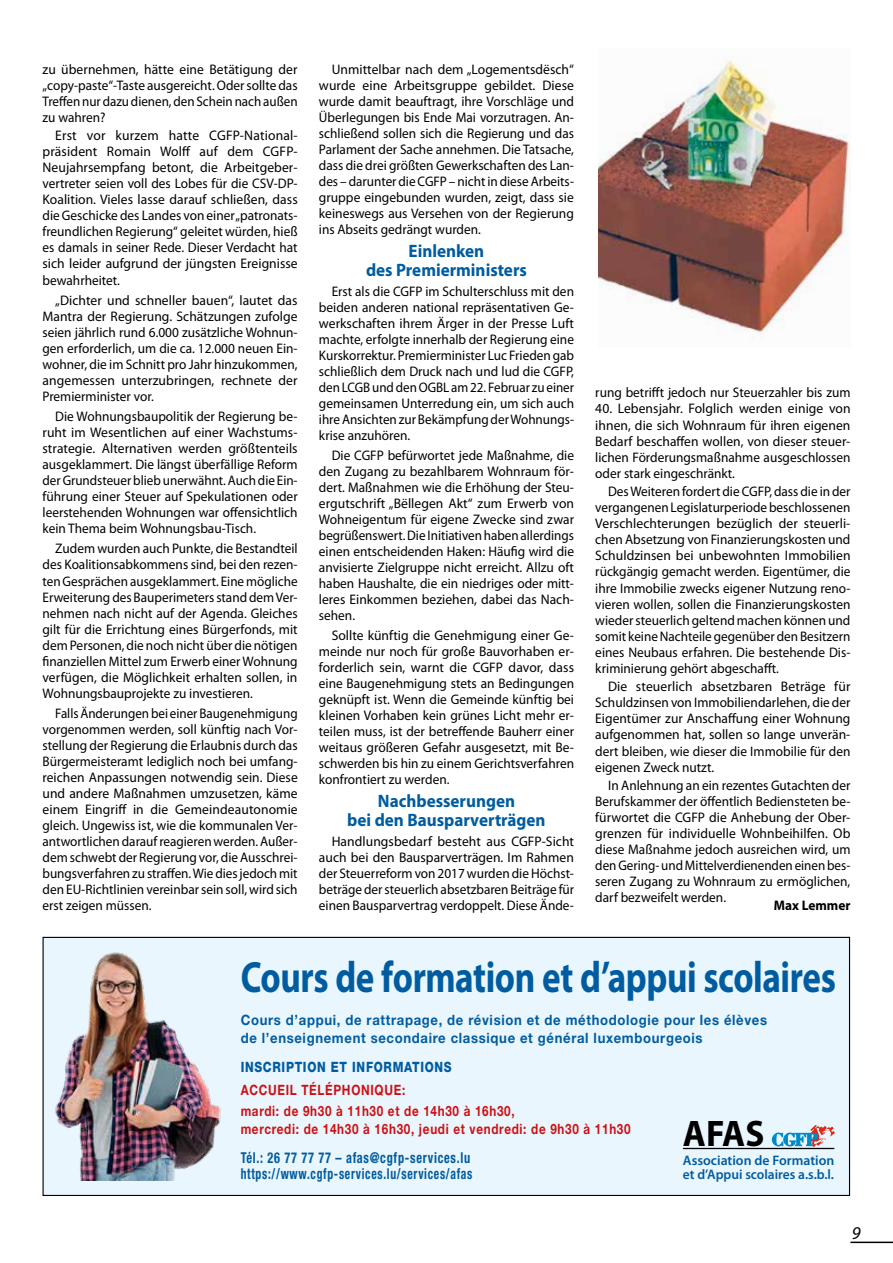
<style>
.page{position:relative;width:893px;height:1263px;background:#fff}
.page>*{position:absolute;margin:0;border:0;box-sizing:border-box;transform-origin:0 0}
.t1{font:700 43.95px "Myriad Pro";letter-spacing:-.015em;color:#005ca0;scale:.8 1}
.t2{font:700 37.05px "Myriad Pro";color:#000;scale:.95 1}
.t3{font:700 18px/18.8px "Myriad Pro";color:#005ca0;text-align:center;scale:.95 1}
.t4{font:italic 18px "Myriad Pro";color:#000}
.t5{font:700 condensed 15px/16.5px "Helvetica Neue LT Std";letter-spacing:.06em;color:#005ca0;scale:.82 1}
.t6{font:700 14.25px/18px "Helvetica Neue LT Std";letter-spacing:.05em;color:#005ca0;scale:.92 1}
.t7{font:700 14.25px/20.7px "Helvetica Neue LT Std";letter-spacing:.06em;color:#cd1013;scale:.82 1}
.t8{font:800 14.25px "Helvetica Neue LT Std";letter-spacing:.06em;color:#005ca0;scale:.82 1}
.t9{font:13.8px/16px "Myriad Pro";color:#000;text-align:justify;scale:.96 1}
.t10{font:13.8px/16px "Myriad Pro";color:#000;text-align:justify}
.t11{font:13.8px/16px "Myriad Pro";color:#000;text-align:justify;scale:.94 1}
.t12{font:600 13.8px/13.8px "Myriad Pro";color:#005ca0}
.t13{font:700 13.8px "Myriad Pro";color:#000;scale:.96 1}
</style>
<div class="page">
<hr style="left:850px;top:1241px;width:43px;height:2px;background:#000">
<img style="left:598px;top:57px;width:252px;height:276px">
<div style="left:43px;top:937px;width:806px;height:258px;background:#eaf6fe"></div>
<img style="left:42px;top:950px;width:179px;height:230px">
<svg style="left:772px;top:1125px;width:63px;height:22px"></svg>
<hr style="left:683px;top:1148px;width:151px;height:1px;background:#000">
<p class="t10" style="left:43px;top:61px;width:257px">zu übernehmen, hätte eine Betätigung der „copy-paste“-Taste ausgereicht. Oder sollte das Treffen nur dazu dienen, den Schein nach außen zu wahren?</p>
<p class="t10" style="left:43px;top:127px;width:257px;text-indent:13px">Erst vor kurzem hatte CGFP-National&shy;präsident Romain Wolff auf dem CGFP-Neujahrsempfang betont, die Arbeitgeber&shy;vertreter seien voll des Lobes für die CSV-DP-Koalition. Vieles lasse darauf schließen, dass die Geschicke des Landes von einer „patronats&shy;freundlichen Regierung“ geleitet würden, hieß es damals in seiner Rede. Dieser Verdacht hat sich leider aufgrund der jüngsten Ereignisse bewahrheitet.</p>
<p class="t10" style="left:43px;top:292px;width:257px;text-indent:13px">„Dichter und schneller bauen“, lautet das Mantra der Regierung. Schätzungen zufolge seien jährlich rund 6.000 zusätzliche Wohnun&shy;gen erforderlich, um die ca. 12.000 neuen Ein&shy;wohner, die im Schnitt pro Jahr hinzukommen, angemessen unterzubringen, rechnete der Premierminister vor.</p>
<p class="t9" style="left:43px;top:408px;width:267px;text-indent:13px">Die Wohnungsbaupolitik der Regierung be&shy;ruht im Wesentlichen auf einer Wachstums&shy;strategie. Alternativen werden größtenteils ausgeklammert. Die längst überfällige Reform der Grundsteuer blieb unerwähnt. Auch die Ein&shy;führung einer Steuer auf Spekulationen oder leerstehenden Wohnungen war offensichtlich kein Thema beim Wohnungsbau-Tisch.</p>
<p class="t9" style="left:43px;top:541px;width:267px;text-indent:13px">Zudem wurden auch Punkte, die Bestandteil des Koalitionsabkommens sind, bei den rezen&shy;ten Gesprächen ausgeklammert. Eine mögliche Erweiterung des Bauperimeters stand dem Ver&shy;nehmen nach nicht auf der Agenda. Gleiches gilt für die Errichtung eines Bürgerfonds, mit dem Personen, die noch nicht über die nötigen finanziellen Mittel zum Erwerb einer Wohnung verfügen, die Möglichkeit erhalten sollen, in Wohnungsbauprojekte zu investieren.</p>
<p class="t11" style="left:43px;top:705px;width:273px;text-indent:13px">Falls Änderungen bei einer Baugenehmigung vorgenommen werden, soll künftig nach Vor&shy;stellung der Regierung die Erlaubnis durch das Bürgermeisteramt lediglich noch bei umfang&shy;reichen Anpassungen notwendig sein. Diese und andere Maßnahmen umzusetzen, käme einem Eingriff in die Gemeindeautonomie gleich. Ungewiss ist, wie die kommunalen Ver&shy;antwortlichen darauf reagieren werden. Außer&shy;dem schwebt der Regierung vor, die Ausschrei&shy;bungsverfahren zu straffen. Wie dies jedoch mit den EU-Richtlinien vereinbar sein soll, wird sich erst zeigen müssen.</p>
<p class="t10" style="left:319px;top:61px;width:257px;text-indent:13px">Unmittelbar nach dem „Logementsdësch“ wurde eine Arbeitsgruppe gebildet. Diese wurde damit beauftragt, ihre Vorschläge und Überlegungen bis Ende Mai vorzutragen. An&shy;schließend sollen sich die Regierung und das Parlament der Sache annehmen. Die Tatsache, dass die drei größten Gewerkschaften des Lan&shy;des – darunter die CGFP – nicht in diese Arbeits&shy;gruppe eingebunden wurden, zeigt, dass sie keineswegs aus Versehen von der Regierung ins Abseits gedrängt wurden.</p>
<h3 class="t3" style="left:366px;top:241px;width:171px">Einlenken<br>des Premierministers</h3>
<p class="t9" style="left:319px;top:283px;width:267px;text-indent:13px">Erst als die CGFP im Schulterschluss mit den beiden anderen national repräsentativen Ge&shy;werkschaften ihrem Ärger in der Presse Luft machte, erfolgte innerhalb der Regierung eine Kurskorrektur. Premierminister Luc Frieden gab schließlich dem Druck nach und lud die CGFP, den LCGB und den OGBL am 22. Februar zu einer gemeinsamen Unterredung ein, um sich auch ihre Ansichten zur Bekämpfung der Wohnungs&shy;krise anzuhören.</p>
<p class="t9" style="left:319px;top:447px;width:267px;text-indent:13px">Die CGFP befürwortet jede Maßnahme, die den Zugang zu bezahlbarem Wohnraum för&shy;dert. Maßnahmen wie die Erhöhung der Steu&shy;ergutschrift „Bëllegen Akt“ zum Erwerb von Wohneigentum für eigene Zwecke sind zwar begrüßenswert. Die Initiativen haben allerdings einen entscheidenden Haken: Häufig wird die anvisierte Zielgruppe nicht erreicht. Allzu oft haben Haushalte, die ein niedriges oder mitt&shy;leres Einkommen beziehen, dabei das Nach&shy;sehen.</p>
<p class="t10" style="left:319px;top:627px;width:257px;text-indent:13px">Sollte künftig die Genehmigung einer Ge&shy;meinde nur noch für große Bauvorhaben er&shy;forderlich sein, warnt die CGFP davor, dass eine Baugenehmigung stets an Bedingungen geknüpft ist. Wenn die Gemeinde künftig bei kleinen Vorhaben kein grünes Licht mehr er&shy;teilen muss, ist der betreffende Bauherr einer weitaus größeren Gefahr ausgesetzt, mit Be&shy;schwerden bis hin zu einem Gerichtsverfahren konfrontiert zu werden.</p>
<h3 class="t3" style="left:347px;top:791px;width:210px">Nachbesserungen<br>bei den Bausparverträgen</h3>
<p class="t10" style="left:319px;top:833px;width:257px;text-indent:13px">Handlungsbedarf besteht aus CGFP-Sicht auch bei den Bausparverträgen. Im Rahmen der Steuerreform von 2017 wurden die Höchst&shy;beträge der steuerlich absetzbaren Beiträge für einen Bausparvertrag verdoppelt. Diese Ände-</p>
<p class="t9" style="left:595px;top:384px;width:267px">rung betrifft jedoch nur Steuerzahler bis zum</p>
<p class="t10" style="left:595px;top:401px;width:257px">40. Lebensjahr. Folglich werden einige von ihnen, die sich Wohnraum für ihren eigenen Bedarf beschaffen wollen, von dieser steuer&shy;lichen Förderungsmaßnahme ausgeschlossen oder stark eingeschränkt.</p>
<p class="t9" style="left:595px;top:483px;width:267px;text-indent:13px">Des Weiteren fordert die CGFP, dass die in der vergangenen Legislaturperiode beschlossenen Verschlechterungen bezüglich der steuerli&shy;chen Absetzung von Finanzierungskosten und Schuldzinsen bei unbewohnten Immobilien rückgängig gemacht werden. Eigentümer, die ihre Immobilie zwecks eigener Nutzung reno&shy;vieren wollen, sollen die Finanzierungskosten wieder steuerlich geltend machen können und somit keine Nachteile gegenüber den Besitzern eines Neubaus erfahren. Die bestehende Dis&shy;kriminierung gehört abgeschafft.</p>
<p class="t10" style="left:595px;top:678px;width:257px;text-indent:13px">Die steuerlich absetzbaren Beträge für Schuldzinsen von Immobiliendarlehen, die der Eigentümer zur Anschaffung einer Wohnung aufgenommen hat, sollen so lange unverän&shy;dert bleiben, wie dieser die Immobilie für den eigenen Zweck nutzt.</p>
<p class="t9" style="left:595px;top:777px;width:267px;text-indent:13px">In Anlehnung an ein rezentes Gutachten der Berufskammer der öffentlich Bediensteten be&shy;fürwortet die CGFP die Anhebung der Ober&shy;grenzen für individuelle Wohnbeihilfen. Ob diese Maßnahme jedoch ausreichen wird, um den Gering- und Mittelverdienenden einen bes&shy;seren Zugang zu Wohnraum zu ermöglichen, darf bezweifelt werden.</p>
<p class="t13" style="left:774px;top:896px;width:81px">Max Lemmer</p>
<h1 class="t1" style="left:241px;top:948px;width:746px">Cours de formation et d’appui scolaires</h1>
<p class="t6" style="left:241px;top:1010px;width:574px">Cours d’appui, de rattrapage, de révision et de méthodologie pour les élèves de l’enseignement secondaire classique et général luxembourgeois</p>
<p class="t8" style="left:241px;top:1058px;width:259px">INSCRIPTION ET INFORMATIONS</p>
<p class="t7" style="left:241px;top:1079px;width:336px">ACCUEIL TÉLÉPHONIQUE:<br>mardi: de 9h30 à 11h30 et de 14h30 à 16h30,</p>
<p class="t7" style="left:241px;top:1118px;width:477px">mercredi: de 14h30 à 16h30, jeudi et vendredi: de 9h30 à 11h30</p>
<p class="t5" style="left:241px;top:1149px;width:284px">Tél.: 26 77 77 77 – afas@cgfp-services.lu https://www.cgfp-services.lu/services/afas</p>
<p class="t12" style="left:683px;top:1153px;width:153px">Association de Formation et d’Appui scolaires a.s.b.l.</p>
<h2 class="t2" style="left:683px;top:1109px;width:87px">AFAS</h2>
<h3 class="t4" style="left:852px;top:1222px;width:10px">9</h3>
</div>
